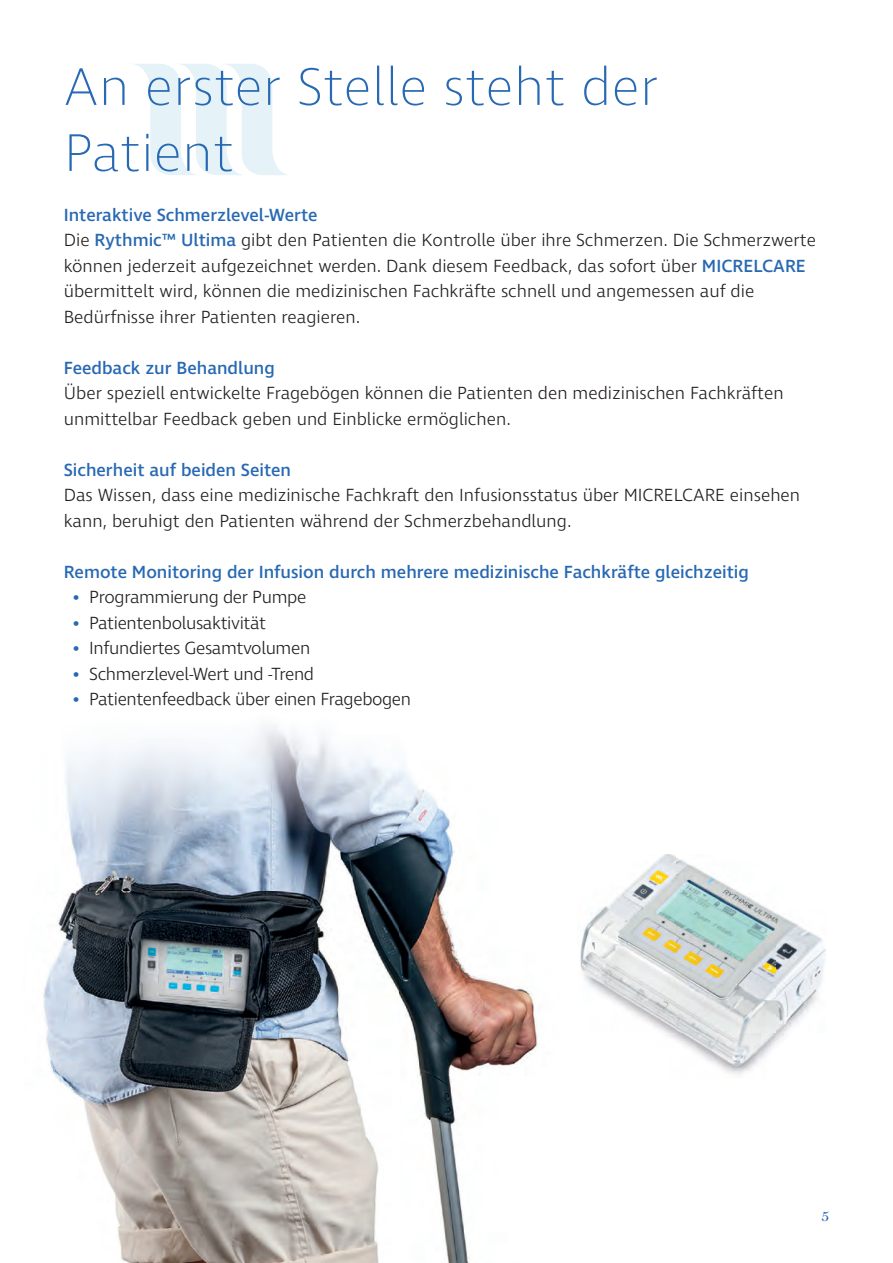
<style>
.page{position:relative;width:893px;height:1263px;background:#fff}
.page>*{position:absolute;margin:0;border:0;box-sizing:border-box;transform-origin:0 0}
.t1{font:200 54px/66px "Ingra";letter-spacing:.01em;color:#2869b3}
.t2{font:300 18px/25.5px "Ingra";color:#231f20}
.t3{font:300 18px "Ingra";letter-spacing:-.02em;color:#231f20}
.t4{font:500 18px "Ingra";color:#2869b3}
.t5{font:15px "Miller Display";color:#2869b3}
.s1{font-weight:500;color:#2869b3}
.s2{font-weight:500;font-size:18.75px;color:#2869b3}
</style>
<div class="page">
<svg style="left:134px;top:64px;width:153px;height:111px"></svg>
<img style="left:345px;top:706px;width:46px;height:2px">
<img style="left:42px;top:708px;width:496px;height:555px">
<img style="left:577px;top:854px;width:248px;height:221px">
<h1 class="t1" style="left:64px;top:57px;width:596px">An erster Stelle steht der<br>Patient</h1>
<p class="t2" style="left:64px;top:203px;width:754px"><span class="s1">Interaktive Schmerzlevel-Werte<br></span>Die <span class="s1">Rythmic™ Ultima</span> gibt den Patienten die Kontrolle über ihre Schmerzen. Die Schmerzwerte können jederzeit aufgezeichnet werden. Dank diesem Feedback, das sofort über <span class="s1">MICRELCARE </span>übermittelt wird, können die medizinischen Fachkräfte schnell und angemessen auf die Bedürfnisse ihrer Patienten reagieren.</p>
<p class="t4" style="left:64px;top:356px;width:213px">Feedback zur Behandlung</p>
<p class="t2" style="left:64px;top:381px;width:721px">Über speziell entwickelte Fragebögen können die Patienten den medizinischen Fachkräften unmittelbar Feedback geben und Einblicke ermöglichen.</p>
<p class="t4" style="left:64px;top:458px;width:229px">Sicherheit auf beiden Seiten</p>
<p class="t2" style="left:64px;top:483px;width:738px">Das Wissen, dass eine medizinische Fachkraft den Infusionsstatus über MICRELCARE einsehen kann, beruhigt den Patienten während der Schmerzbehandlung.</p>
<p class="t4" style="left:64px;top:560px;width:687px">Remote Monitoring der Infusion durch mehrere medizinische Fachkräfte gleichzeitig</p>
<p class="t3" style="left:72px;top:586px;width:236px"><span class="s2">•</span> Programmierung der Pumpe</p>
<p class="t3" style="left:72px;top:611px;width:195px"><span class="s2">•</span> Patientenbolusaktivität</p>
<p class="t3" style="left:72px;top:637px;width:240px"><span class="s2">•</span> Infundiertes Gesamtvolumen</p>
<p class="t3" style="left:72px;top:662px;width:243px"><span class="s2">•</span> Schmerzlevel-Wert und -Trend</p>
<p class="t3" style="left:72px;top:688px;width:340px"><span class="s2">•</span> Patientenfeedback über einen Fragebogen</p>
<p class="t5" style="left:821px;top:1207px;width:9px">5</p>
</div>
